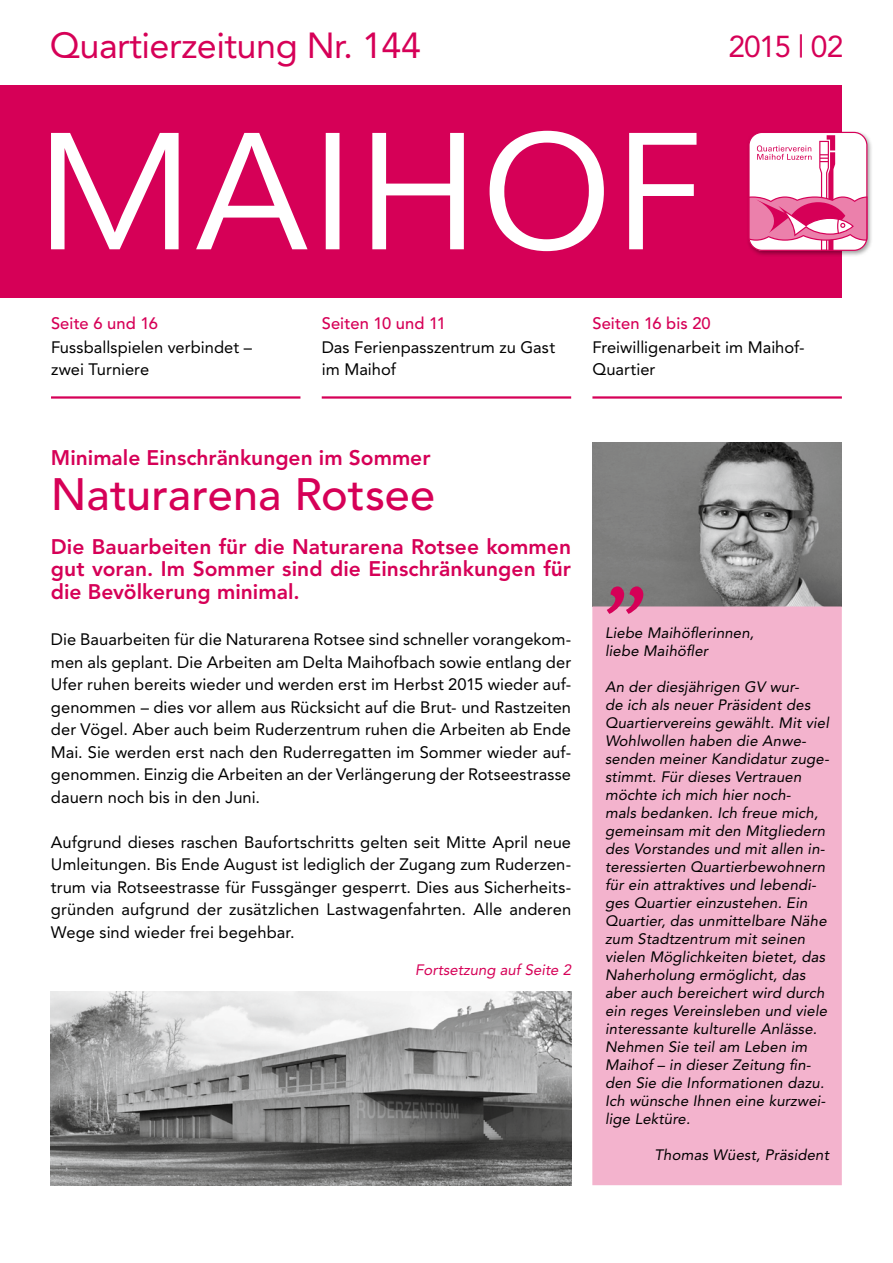
<style>
.page{position:relative;width:893px;height:1263px;background:#fff}
.page>*{position:absolute;margin:0;border:0;box-sizing:border-box;transform-origin:0 0}
.t1{font:500 45px "Avenir";color:#d60057}
.t2{font:36px "Avenir";letter-spacing:-.015em;color:#d60057}
.t3{font:30px "Avenir";letter-spacing:-.04em;color:#d60057}
.t4{font:800 21px/22.5px "Avenir";color:#d60057;text-align:justify}
.t5{font:16.5px/22.5px "Avenir";letter-spacing:.005em;color:#000}
.t6{font:500 16.5px "Avenir";letter-spacing:.005em;color:#d60057}
.t7{font:italic 15px/18px "Avenir";letter-spacing:.01em;color:#000}
.t8{font:italic 15px "Avenir";color:#d60057}
</style>
<div class="page">
<img style="left:592px;top:443px;width:250px;height:163px">
<div style="left:0;top:85px;width:842px;height:213px;background:#d60057"></div>
<svg style="left:51px;top:131px;width:645px;height:120px"></svg>
<div style="left:592px;top:606px;width:250px;height:579px;background:#f3b3cd"></div>
<hr style="left:51px;top:396px;width:249px;height:3px;background:#d60057">
<hr style="left:322px;top:396px;width:249px;height:3px;background:#d60057">
<hr style="left:592px;top:396px;width:250px;height:3px;background:#d60057">
<svg style="left:607px;top:586px;width:37px;height:28px"></svg>
<div style="left:746px;top:130px;width:127px;height:127px;background:#000;opacity:.39"></div>
<svg style="left:748px;top:132px;width:119px;height:119px"></svg>
<img style="left:51px;top:992px;width:520px;height:193px">
<h2 class="t2" style="left:50px;top:25px;width:373px">Quartierzeitung Nr. 144</h2>
<h3 class="t3" style="left:728px;top:29px;width:117px">2015 | 02</h3>
<p class="t6" style="left:51px;top:313px;width:108px">Seite 6 und 16</p>
<p class="t5" style="left:51px;top:336px;width:203px">Fussballspielen verbindet – zwei Turniere</p>
<p class="t6" style="left:322px;top:313px;width:126px">Seiten 10 und 11</p>
<p class="t5" style="left:322px;top:336px;width:235px">Das Ferienpasszentrum zu Gast im Maihof</p>
<p class="t6" style="left:592px;top:313px;width:120px">Seiten 16 bis 20</p>
<p class="t5" style="left:592px;top:336px;width:214px">Freiwilligenarbeit im Maihof-<br>Quartier</p>
<p class="t4" style="left:51px;top:446px;width:381px">Minimale Einschränkungen im Sommer</p>
<h1 class="t1" style="left:51px;top:468px;width:386px">Naturarena Rotsee</h1>
<p class="t4" style="left:51px;top:535px;width:522px">Die Bauarbeiten für die Naturarena Rotsee kommen gut voran. Im Sommer sind die Einschränkungen für die Bevölkerung minimal.</p>
<p class="t5" style="left:51px;top:628px;width:522px;text-align:justify">Die Bauarbeiten für die Naturarena Rotsee sind schneller vorangekom&shy;men als geplant. Die Arbeiten am Delta Maihofbach sowie entlang der Ufer ruhen bereits wieder und werden erst im Herbst 2015 wieder auf&shy;genommen – dies vor allem aus Rücksicht auf die Brut- und Rastzeiten der Vögel. Aber auch beim Ruderzentrum ruhen die Arbeiten ab Ende Mai. Sie werden erst nach den Ruderregatten im Sommer wieder auf&shy;genommen. Einzig die Arbeiten an der Verlängerung der Rotseestrasse dauern noch bis in den Juni.</p>
<p class="t5" style="left:51px;top:831px;width:522px;text-align:justify">Aufgrund dieses raschen Baufortschritts gelten seit Mitte April neue Umleitungen. Bis Ende August ist lediglich der Zugang zum Ruderzen&shy;trum via Rotseestrasse für Fussgänger gesperrt. Dies aus Sicherheits&shy;gründen aufgrund der zusätzlichen Lastwagenfahrten. Alle anderen Wege sind wieder frei begehbar.</p>
<p class="t8" style="left:415px;top:961px;width:157px">Fortsetzung auf Seite 2</p>
<p class="t7" style="left:605px;top:624px;width:151px">Liebe Maihöflerinnen, liebe Maihöfler</p>
<p class="t7" style="left:605px;top:678px;width:225px">An der diesjährigen GV wur-<br>de ich als neuer Präsident des<br>Quartiervereins gewählt. Mit viel<br>Wohlwollen haben die Anwe&shy;senden meiner Kandidatur zuge&shy;stimmt. Für dieses Vertrauen möchte ich mich hier noch-<br>mals bedanken. Ich freue mich, gemeinsam mit den Mitgliedern des Vorstandes und mit allen in&shy;teressierten Quartierbewohnern für ein attraktives und lebendi&shy;ges Quartier einzustehen. Ein<br>Quartier, das unmittelbare Nähe zum Stadtzentrum mit seinen vielen Möglichkeiten bietet, das<br>Naherholung ermöglicht, das aber auch bereichert wird durch ein reges Vereinsleben und viele interessante kulturelle Anlässe.<br>Nehmen Sie teil am Leben im<br>Maihof – in dieser Zeitung fin&shy;den Sie die Informationen dazu.<br>Ich wünsche Ihnen eine kurzwei&shy;lige Lektüre.</p>
<p class="t7" style="left:654px;top:1146px;width:176px">Thomas Wüest, Präsident</p>
</div>
